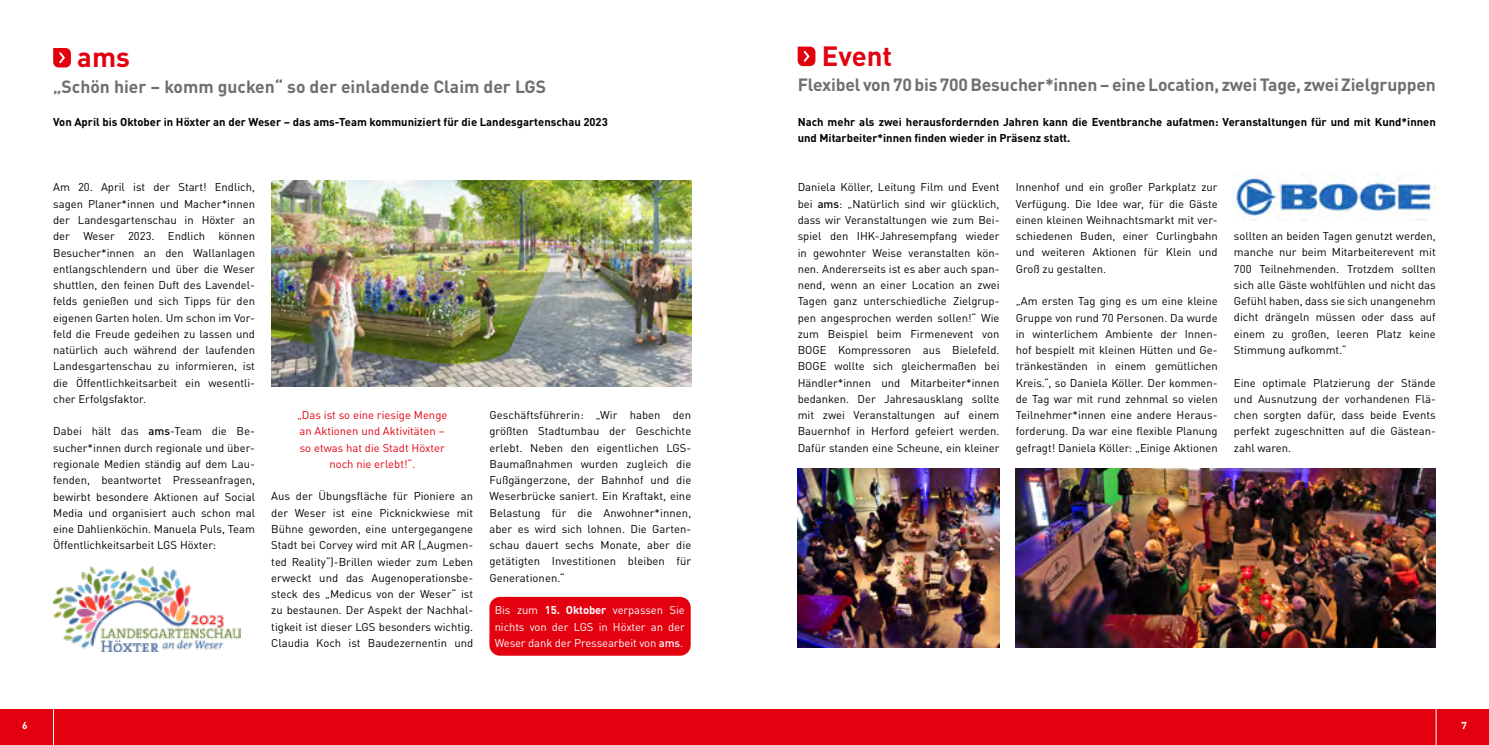
<style>
.page{position:relative;width:1489px;height:745px;background:#fff}
.page>*{position:absolute;margin:0;border:0;box-sizing:border-box;transform-origin:0 0}
.t1{font:700 27.5px "DIN Pro";color:#e3000f}
.t2{font:700 17.5px "DIN Pro";letter-spacing:-.01em;color:#6f6f6e}
.t3{font:11.25px/16.2px "DIN Pro";color:#000;text-align:justify}
.t4{font:700 11.25px/16.2px "DIN Pro";color:#000}
.t5{font:11.25px/16.2px "DIN Pro";color:#e3000f;text-align:center}
.t6{font:11.25px/16.2px "DIN Pro";letter-spacing:-.01em;color:#fff;text-align:justify}
.t7{font:700 10px "DIN Pro";color:#fff}
.s1{font-weight:500}
.s2{font-weight:700}
</style>
<div class="page">
<div style="left:0;top:709px;width:1488px;height:35px;background:#e3000f"></div>
<hr style="left:53px;top:702px;width:1px;height:42px;background:#fff">
<hr style="left:1435px;top:700px;width:1px;height:44px;background:#fff">
<svg style="left:53px;top:48px;width:18px;height:19px"></svg>
<svg style="left:797px;top:47px;width:18px;height:19px"></svg>
<div style="left:489px;top:596px;width:201px;height:59px;background:#e3000f;border-radius:11px"></div>
<img style="left:271px;top:180px;width:420px;height:206px">
<img style="left:1233px;top:174px;width:202px;height:46px">
<img style="left:53px;top:566px;width:188px;height:85px">
<img style="left:1015px;top:468px;width:420px;height:178px">
<img style="left:797px;top:468px;width:202px;height:178px">
<h1 class="t1" style="left:77px;top:36px;width:54px">ams</h1>
<h2 class="t2" style="left:53px;top:72px;width:494px">„Schön hier – komm gucken“ so der einladende Claim der LGS</h2>
<p class="t4" style="left:53px;top:113px;width:556px">Von April bis Oktober in Höxter an der Weser – das ams-Team kommuniziert für die Landesgartenschau 2023</p>
<p class="t3" style="left:53px;top:178px;width:203px">Am 20. April ist der Start! Endlich, sagen Planer*innen und Macher*innen der Landesgartenschau in Höxter an der Weser 2023. Endlich können Besucher*innen an den Wallanlagen entlangschlendern und über die Weser shuttlen, den feinen Duft des Lavendel&shy;felds genießen und sich Tipps für den eigenen Garten holen. Um schon im Vor&shy;feld die Freude gedeihen zu lassen und natürlich auch während der laufenden Landesgartenschau zu informieren, ist die Öffentlichkeitsarbeit ein wesentli&shy;cher Erfolgsfaktor.</p>
<p class="t3" style="left:53px;top:422px;width:203px">Dabei hält das <span class="s1">ams</span>-Team die Be&shy;sucher*innen durch regionale und über&shy;regionale Medien ständig auf dem Lau&shy;fenden, beantwortet Presseanfragen, bewirbt besondere Aktionen auf Social Media und organisiert auch schon mal eine Dahlienköchin. Manuela Puls, Team Öffentlichkeitsarbeit LGS Höxter:</p>
<p class="t5" style="left:297px;top:406px;width:152px">„Das ist so eine riesige Menge an Aktionen und Aktivitäten – so etwas hat die Stadt Höxter noch nie erlebt!“.</p>
<p class="t3" style="left:271px;top:487px;width:203px">Aus der Übungsfläche für Pioniere an der Weser ist eine Picknickwiese mit Bühne geworden, eine untergegangene Stadt bei Corvey wird mit AR („Augmen&shy;ted Reality“)-Brillen wieder zum Leben erweckt und das Augenoperationsbe&shy;steck des „Medicus von der Weser“ ist zu bestaunen. Der Aspekt der Nachhal&shy;tigkeit ist dieser LGS besonders wichtig.<br>Claudia Koch ist Baudezernentin und</p>
<p class="t3" style="left:489px;top:406px;width:203px;text-align:left">Geschäftsführerin: „Wir haben den größten Stadtumbau der Geschichte erlebt. Neben den eigentlichen LGS-Baumaßnahmen wurden zugleich die Fußgängerzone, der Bahnhof und die Weserbrücke saniert. Ein Kraftakt, eine Belastung für die Anwohner*innen, aber es wird sich lohnen. Die Garten&shy;schau dauert sechs Monate, aber die getätigten Investitionen bleiben für Generationen.“</p>
<p class="t6" style="left:494px;top:601px;width:192px">Bis zum <span class="s2">15. Oktober</span> verpassen Sie nichts von der LGS in Höxter an der Weser dank der Pressearbeit von <span class="s1">ams</span>.</p>
<h1 class="t1" style="left:821px;top:35px;width:72px">Event</h1>
<h2 class="t2" style="left:797px;top:71px;width:639px">Flexibel von 70 bis 700 Besucher*innen – eine Location, zwei Tage, zwei Zielgruppen</h2>
<p class="t4" style="left:797px;top:113px;width:639px">Nach mehr als zwei herausfordernden Jahren kann die Eventbranche aufatmen: Veranstaltungen für und mit Kund*innen und Mitarbeiter*innen finden wieder in Präsenz statt.</p>
<p class="t3" style="left:797px;top:178px;width:203px">Daniela Köller, Leitung Film und Event bei <span class="s1">ams</span>: „Natürlich sind wir glücklich, dass wir Veranstaltungen wie zum Bei&shy;spiel den IHK-Jahresempfang wieder in gewohnter Weise veranstalten kön&shy;nen. Andererseits ist es aber auch span&shy;nend, wenn an einer Location an zwei Tagen ganz unterschiedliche Zielgrup&shy;pen angesprochen werden sollen!“ Wie zum Beispiel beim Firmenevent von BOGE Kompressoren aus Bielefeld.<br>BOGE wollte sich gleichermaßen bei Händler*innen und Mitarbeiter*innen bedanken. Der Jahresausklang sollte mit zwei Veranstaltungen auf einem Bauernhof in Herford gefeiert werden.<br>Dafür standen eine Scheune, ein kleiner</p>
<p class="t3" style="left:1015px;top:178px;width:203px">Innenhof und ein großer Parkplatz zur Verfügung. Die Idee war, für die Gäste einen kleinen Weihnachtsmarkt mit ver&shy;schiedenen Buden, einer Curlingbahn und weiteren Aktionen für Klein und Groß zu gestalten.</p>
<p class="t3" style="left:1015px;top:292px;width:203px">„Am ersten Tag ging es um eine kleine Gruppe von rund 70 Personen. Da wurde in winterlichem Ambiente der Innen&shy;hof bespielt mit kleinen Hütten und Ge&shy;tränkeständen in einem gemütlichen Kreis.“, so Daniela Köller. Der kommen&shy;de Tag war mit rund zehnmal so vielen Teilnehmer*innen eine andere Heraus&shy;forderung. Da war eine flexible Planung gefragt! Daniela Köller: „Einige Aktionen</p>
<p class="t3" style="left:1233px;top:227px;width:203px">sollten an beiden Tagen genutzt werden, manche nur beim Mitarbeiterevent mit 700 Teilnehmenden. Trotzdem sollten sich alle Gäste wohlfühlen und nicht das Gefühl haben, dass sie sich unangenehm dicht drängeln müssen oder dass auf einem zu großen, leeren Platz keine Stimmung aufkommt.“</p>
<p class="t3" style="left:1233px;top:373px;width:203px">Eine optimale Platzierung der Stände und Ausnutzung der vorhandenen Flä&shy;chen sorgten dafür, dass beide Events perfekt zugeschnitten auf die Gästean&shy;zahl waren.</p>
<p class="t7" style="left:22px;top:717px;width:7px">6</p>
<p class="t7" style="left:1461px;top:717px;width:7px">7</p>
</div>
